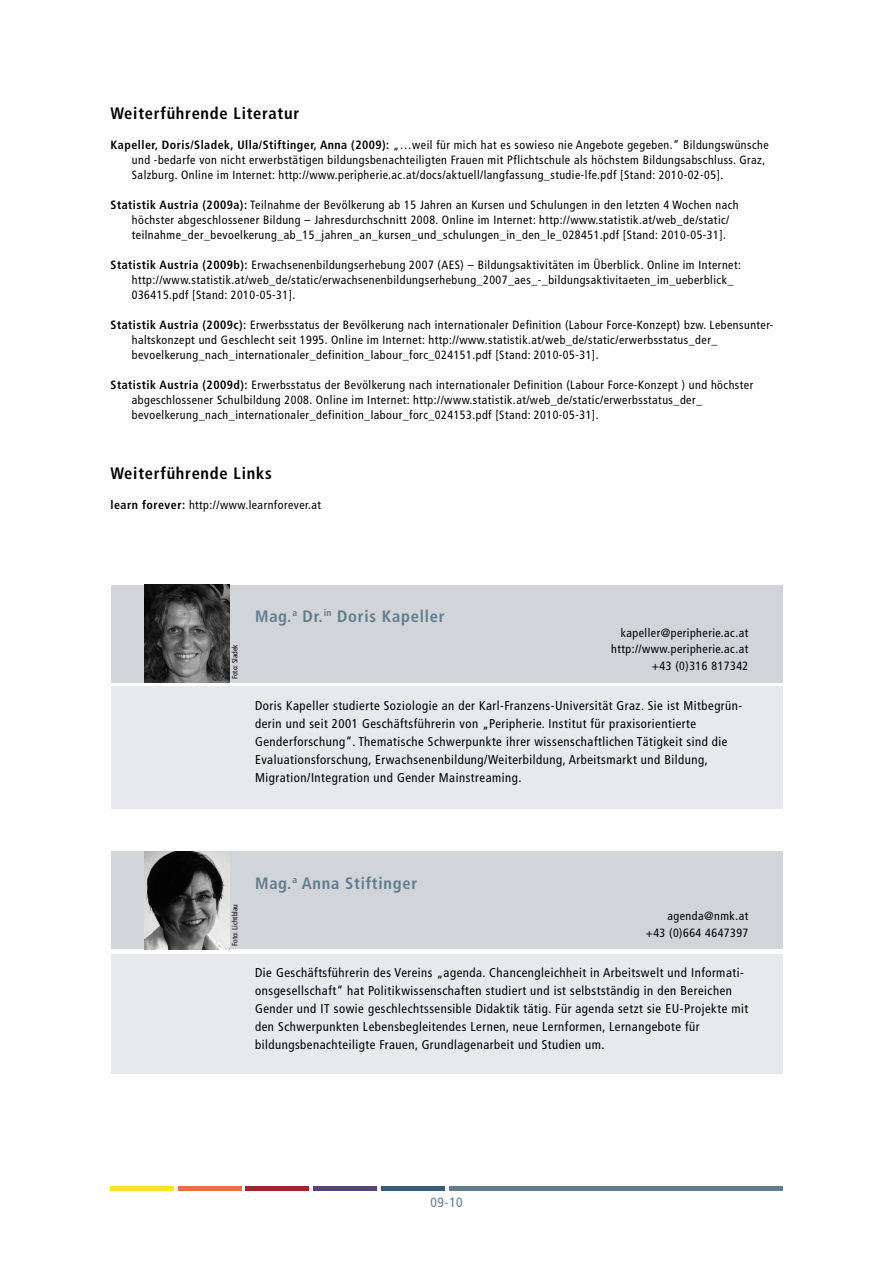
<style>
.page{position:relative;width:893px;height:1263px;background:#fff}
.page>*{position:absolute;margin:0;border:0;box-sizing:border-box;transform-origin:0 0}
.t1{font:700 condensed 16.5px "Frutiger LT Std";letter-spacing:.045em;color:#000}
.t2{font:700 condensed 16.5px "Frutiger LT Std";letter-spacing:.045em;color:#617d8c}
.t3{font:condensed 13.5px "Frutiger LT Std";color:#617d8c}
.t4{font:condensed 12.75px/18px "Frutiger LT Std";letter-spacing:.04em;color:#000}
.t5{font:condensed 12px/15px "Frutiger LT Std";letter-spacing:.04em;color:#000}
.t6{font:condensed 7.5px "Frutiger LT Std";letter-spacing:.005em;color:#000}
.s1{font-weight:700}
</style>
<div class="page">
<div style="left:111px;top:1186px;width:63px;height:5px;background:#f7e429"></div>
<div style="left:178px;top:1186px;width:64px;height:5px;background:#eb6f46"></div>
<div style="left:246px;top:1186px;width:63px;height:5px;background:#9b2630"></div>
<div style="left:313px;top:1186px;width:64px;height:5px;background:#524472"></div>
<div style="left:381px;top:1186px;width:63px;height:5px;background:#355d7b"></div>
<div style="left:449px;top:1186px;width:333px;height:5px;background:#617d8c"></div>
<div style="left:111px;top:585px;width:671px;height:97px;background:#d1d4d9"></div>
<div style="left:111px;top:687px;width:671px;height:122px;background:#e8e9ec"></div>
<img style="left:145px;top:585px;width:85px;height:97px">
<div style="left:111px;top:851px;width:671px;height:98px;background:#d1d4d9"></div>
<div style="left:111px;top:954px;width:671px;height:119px;background:#e8e9ec"></div>
<img style="left:145px;top:851px;width:85px;height:98px">
<h1 class="t1" style="left:111px;top:103px;width:190px">Weiterführende Literatur</h1>
<p class="t5" style="left:132px;top:137px;width:638px;text-indent:-21px"><span class="s1">Kapeller, Doris/Sladek, Ulla/Stiftinger, Anna (2009):</span> „…weil für mich hat es sowieso nie Angebote gegeben.“ Bildungswünsche und -bedarfe von nicht erwerbstätigen bildungsbenachteiligten Frauen mit Pflichtschule als höchstem Bildungsabschluss. Graz,<br>Salzburg. Online im Internet: http://www.peripherie.ac.at/docs/aktuell/langfassung_studie-lfe.pdf [Stand: 2010-02-05].</p>
<p class="t5" style="left:132px;top:197px;width:608px;text-indent:-21px"><span class="s1">Statistik Austria (2009a):</span> Teilnahme der Bevölkerung ab 15 Jahren an Kursen und Schulungen in den letzten 4 Wochen nach höchster abgeschlossener Bildung – Jahresdurchschnitt 2008. Online im Internet: http://www.statistik.at/web_de/static/ teilnahme_der_bevoelkerung_ab_15_jahren_an_kursen_und_schulungen_in_den_le_028451.pdf [Stand: 2010-05-31].</p>
<p class="t5" style="left:132px;top:257px;width:611px;text-indent:-21px"><span class="s1">Statistik Austria (2009b):</span> Erwachsenenbildungserhebung 2007 (AES) – Bildungsaktivitäten im Überblick. Online im Internet: http://www.statistik.at/web_de/static/erwachsenenbildungserhebung_2007_aes_-_bildungsaktivitaeten_im_ueberblick_<br>036415.pdf [Stand: 2010-05-31].</p>
<p class="t5" style="left:132px;top:317px;width:643px;text-indent:-21px"><span class="s1">Statistik Austria (2009c):</span> Erwerbsstatus der Bevölkerung nach internationaler Definition (Labour Force-Konzept) bzw. Lebensunter&shy;haltskonzept und Geschlecht seit 1995. Online im Internet: http://www.statistik.at/web_de/static/erwerbsstatus_der_ bevoelkerung_nach_internationaler_definition_labour_forc_024151.pdf [Stand: 2010-05-31].</p>
<p class="t5" style="left:132px;top:377px;width:623px;text-indent:-21px"><span class="s1">Statistik Austria (2009d):</span> Erwerbsstatus der Bevölkerung nach internationaler Definition (Labour Force-Konzept ) und höchster abgeschlossener Schulbildung 2008. Online im Internet: http://www.statistik.at/web_de/static/erwerbsstatus_der_ bevoelkerung_nach_internationaler_definition_labour_forc_024153.pdf [Stand: 2010-05-31].</p>
<h1 class="t1" style="left:111px;top:463px;width:163px">Weiterführende Links</h1>
<p class="t5" style="left:111px;top:497px;width:212px"><span class="s1">learn forever:</span> http://www.learnforever.at</p>
<p class="t6" style="left:230px;top:679px;width:36px;rotate:-90deg">Foto: Sladek</p>
<h1 class="t2" style="left:255px;top:606px;width:191px">Mag.<sup>a</sup> Dr.<sup>in</sup> Doris Kapeller</h1>
<p class="t5" style="left:611px;top:624px;width:139px;line-height:16.5px;text-align:right">kapeller@peripherie.ac.at http://www.peripherie.ac.at +43 (0)316 817342</p>
<p class="t4" style="left:255px;top:697px;width:489px">Doris Kapeller studierte Soziologie an der Karl-Franzens-Universität Graz. Sie ist Mitbegrün&shy;derin und seit 2001 Geschäftsführerin von „Peripherie. Institut für praxisorientierte Genderforschung“. Thematische Schwerpunkte ihrer wissenschaftlichen Tätigkeit sind die Evaluationsforschung, Erwachsenenbildung/Weiterbildung, Arbeitsmarkt und Bildung, Migration/Integration und Gender Mainstreaming.</p>
<p class="t6" style="left:230px;top:946px;width:44px;rotate:-90deg">Foto: Lichtblau</p>
<h1 class="t2" style="left:255px;top:873px;width:164px">Mag.<sup>a</sup> Anna Stiftinger</h1>
<p class="t5" style="left:646px;top:908px;width:104px;line-height:16.5px;text-align:right">agenda@nmk.at +43 (0)664 4647397</p>
<p class="t4" style="left:255px;top:964px;width:495px">Die Geschäftsführerin des Vereins „agenda. Chancengleichheit in Arbeitswelt und Informati&shy;onsgesellschaft“ hat Politikwissenschaften studiert und ist selbstständig in den Bereichen Gender und IT sowie geschlechtssensible Didaktik tätig. Für agenda setzt sie EU-Projekte mit den Schwerpunkten Lebensbegleitendes Lernen, neue Lernformen, Lernangebote für bildungsbenachteiligte Frauen, Grundlagenarbeit und Studien um.</p>
<p class="t3" style="left:430px;top:1195px;width:34px">09-10</p>
</div>
